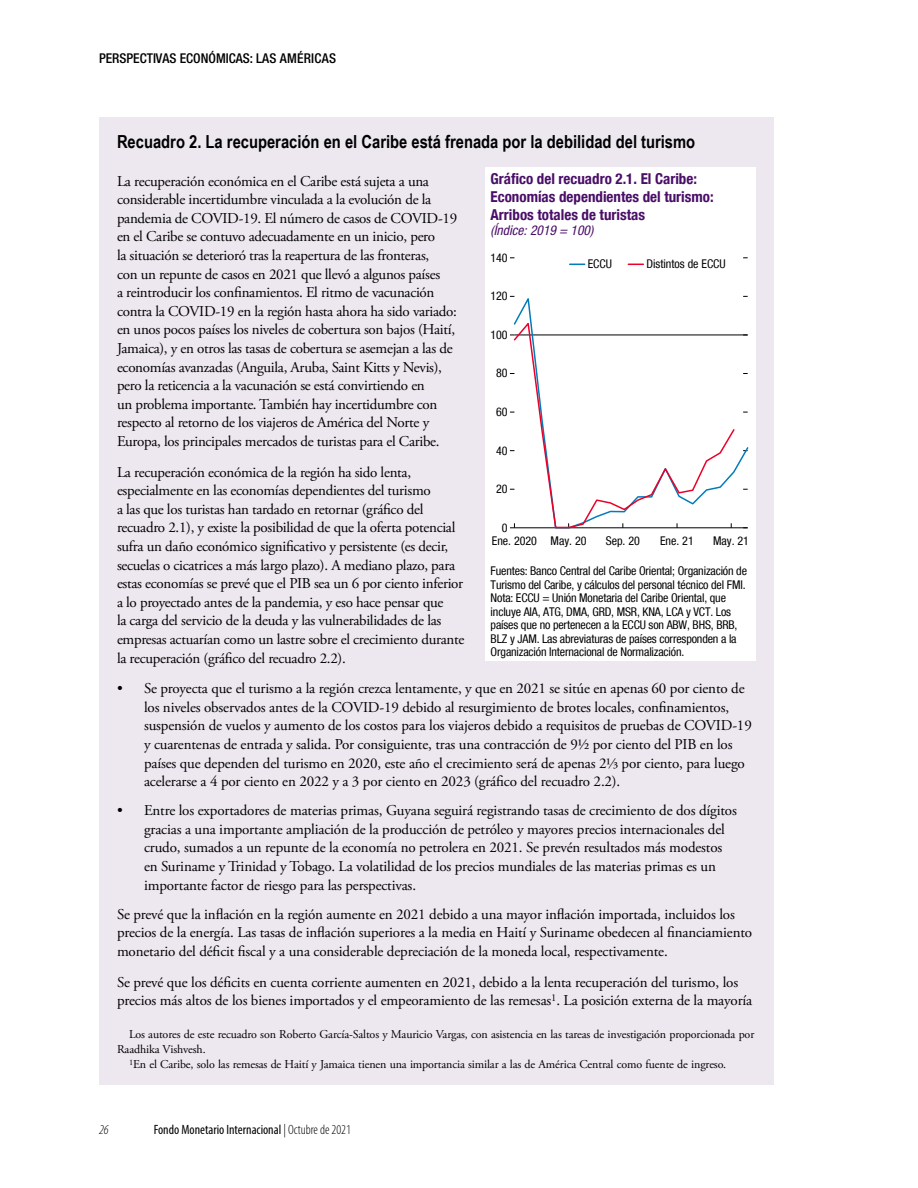
<style>
.page{position:relative;width:918px;height:1188px;background:#fff}
.page>*{position:absolute;margin:0;border:0;box-sizing:border-box;transform-origin:0 0}
.t1{font:700 18px "Arial Narrow";color:#000}
.t2{font:15px/18.6px "Adobe Garamond Pro";letter-spacing:-.02em;color:#000}
.t3{font:700 condensed 15px/18px "Helvetica Neue LT Com";color:#490e67}
.t4{font:condensed 13.5px "Myriad Pro";color:#000}
.t5{font:500 condensed 13.5px "Helvetica Neue LT Std";color:#000}
.t6{font:italic condensed 13.5px "Helvetica Neue LT Std";color:#490e67}
.t7{font:italic 300 condensed 13.5px "Myriad Pro";color:#000}
.t8{font:condensed 12px/13.5px "Helvetica Neue LT Com";letter-spacing:-.01em;color:#000}
.t9{font:12px "Adobe Garamond Pro";letter-spacing:-.01em;color:#000}
.s1{font-weight:300}
</style>
<div class="page">
<div style="left:99px;top:117px;width:675px;height:967px;background:#ede7f0"></div>
<div style="left:485px;top:167px;width:271px;height:494px;background:#fff"></div>
<svg style="left:512px;top:295px;width:237px;height:234px"></svg>
<svg style="left:512px;top:320px;width:224px;height:209px"></svg>
<svg style="left:570px;top:264px;width:15px;height:1px"></svg>
<svg style="left:628px;top:264px;width:15px;height:1px"></svg>
<p class="t5" style="left:99px;top:50px;width:239px">PERSPECTIVAS ECONÓMICAS: LAS AMÉRICAS</p>
<p class="t1" style="left:117px;top:128px;width:580px">Recuadro 2. La recuperación en el Caribe está frenada por la debilidad del turismo</p>
<p class="t3" style="left:491px;top:170px;width:225px">Gráfico del recuadro 2.1. El Caribe:<br>Economías dependientes del turismo:<br>Arribos totales de turistas</p>
<p class="t6" style="left:491px;top:222px;width:104px">(Índice: 2019 = 100)</p>
<p class="t2" style="left:117px;top:172px;width:342px">La recuperación económica en el Caribe está sujeta a una considerable incertidumbre vinculada a la evolución de la pandemia de COVID-19. El número de casos de COVID-19 en el Caribe se contuvo adecuadamente en un inicio, pero<br>la situación se deterioró tras la reapertura de las fronteras,<br>con un repunte de casos en 2021 que llevó a algunos países<br>a reintroducir los confinamientos. El ritmo de vacunación contra la COVID-19 en la región hasta ahora ha sido variado: en unos pocos países los niveles de cobertura son bajos (Haití, Jamaica), y en otros las tasas de cobertura se asemejan a las de economías avanzadas (Anguila, Aruba, Saint Kitts y Nevis), pero la reticencia a la vacunación se está convirtiendo en<br>un problema importante. También hay incertidumbre con respecto al retorno de los viajeros de América del Norte y Europa, los principales mercados de turistas para el Caribe.</p>
<p class="t2" style="left:117px;top:463px;width:349px">La recuperación económica de la región ha sido lenta, especialmente en las economías dependientes del turismo<br>a las que los turistas han tardado en retornar (gráfico del recuadro 2.1), y existe la posibilidad de que la oferta potencial sufra un daño económico significativo y persistente (es decir, secuelas o cicatrices a más largo plazo). A mediano plazo, para estas economías se prevé que el PIB sea un 6 por ciento inferior a lo proyectado antes de la pandemia, y eso hace pensar que<br>la carga del servicio de la deuda y las vulnerabilidades de las empresas actuarían como un lastre sobre el crecimiento durante la recuperación (gráfico del recuadro 2.2).</p>
<p class="t2" style="left:144px;top:680px;width:609px;text-indent:-27px">• Se proyecta que el turismo a la región crezca lentamente, y que en 2021 se sitúe en apenas 60 por ciento de los niveles observados antes de la COVID-19 debido al resurgimiento de brotes locales, confinamientos, suspensión de vuelos y aumento de los costos para los viajeros debido a requisitos de pruebas de COVID-19 y cuarentenas de entrada y salida. Por consiguiente, tras una contracción de 9½ por ciento del PIB en los países que dependen del turismo en 2020, este año el crecimiento será de apenas 2⅓ por ciento, para luego acelerarse a 4 por ciento en 2022 y a 3 por ciento en 2023 (gráfico del recuadro 2.2).</p>
<p class="t2" style="left:144px;top:802px;width:594px;text-indent:-27px">• Entre los exportadores de materias primas, Guyana seguirá registrando tasas de crecimiento de dos dígitos gracias a una importante ampliación de la producción de petróleo y mayores precios internacionales del crudo, sumados a un repunte de la economía no petrolera en 2021. Se prevén resultados más modestos en Suriname y Trinidad y Tobago. La volatilidad de los precios mundiales de las materias primas es un importante factor de riesgo para las perspectivas.</p>
<p class="t2" style="left:117px;top:905px;width:637px">Se prevé que la inflación en la región aumente en 2021 debido a una mayor inflación importada, incluidos los precios de la energía. Las tasas de inflación superiores a la media en Haití y Suriname obedecen al financiamiento monetario del déficit fiscal y a una considerable depreciación de la moneda local, respectivamente.</p>
<p class="t2" style="left:117px;top:973px;width:637px">Se prevé que los déficits en cuenta corriente aumenten en 2021, debido a la lenta recuperación del turismo, los precios más altos de los bienes importados y el empeoramiento de las remesas<sup>1</sup>. La posición externa de la mayoría</p>
<p class="t9" style="left:129px;top:1027px;width:627px">Los autores de este recuadro son Roberto García-Saltos y Mauricio Vargas, con asistencia en las tareas de investigación proporcionada por</p>
<p class="t9" style="left:117px;top:1042px;width:90px">Raadhika Vishvesh.</p>
<p class="t9" style="left:129px;top:1057px;width:599px"><sup>1</sup>En el Caribe, solo las remesas de Haití y Jamaica tienen una importancia similar a las de América Central como fuente de ingreso.</p>
<p class="t8" style="left:490px;top:251px;width:19px">140</p>
<p class="t8" style="left:588px;top:257px;width:26px">ECCU</p>
<p class="t8" style="left:646px;top:257px;width:81px">Distintos de ECCU</p>
<p class="t8" style="left:490px;top:289px;width:19px">120</p>
<p class="t8" style="left:490px;top:328px;width:19px">100</p>
<p class="t8" style="left:496px;top:366px;width:13px">80</p>
<p class="t8" style="left:496px;top:405px;width:13px">60</p>
<p class="t8" style="left:496px;top:443px;width:13px">40</p>
<p class="t8" style="left:496px;top:482px;width:13px">20</p>
<p class="t8" style="left:502px;top:521px;width:7px">0</p>
<p class="t8" style="left:492px;top:534px;width:96px">Ene. 2020 May. 20</p>
<p class="t8" style="left:606px;top:534px;width:36px">Sep. 20</p>
<p class="t8" style="left:660px;top:534px;width:35px">Ene. 21</p>
<p class="t8" style="left:713px;top:534px;width:37px">May. 21</p>
<p class="t8" style="left:491px;top:564px;width:258px">Fuentes: Banco Central del Caribe Oriental; Organización de Turismo del Caribe, y cálculos del personal técnico del FMI.<br>Nota: ECCU = Unión Monetaria del Caribe Oriental, que incluye AIA, ATG, DMA, GRD, MSR, KNA, LCA y VCT. Los países que no pertenecen a la ECCU son ABW, BHS, BRB, BLZ y JAM. Las abreviaturas de países corresponden a la Organización Internacional de Normalización.</p>
<p class="t7" style="left:99px;top:1121px;width:11px">26</p>
<p class="t4" style="left:154px;top:1121px;width:199px">Fondo Monetario Internacional <span class="s1">| Octubre de 2021</span></p>
</div>
